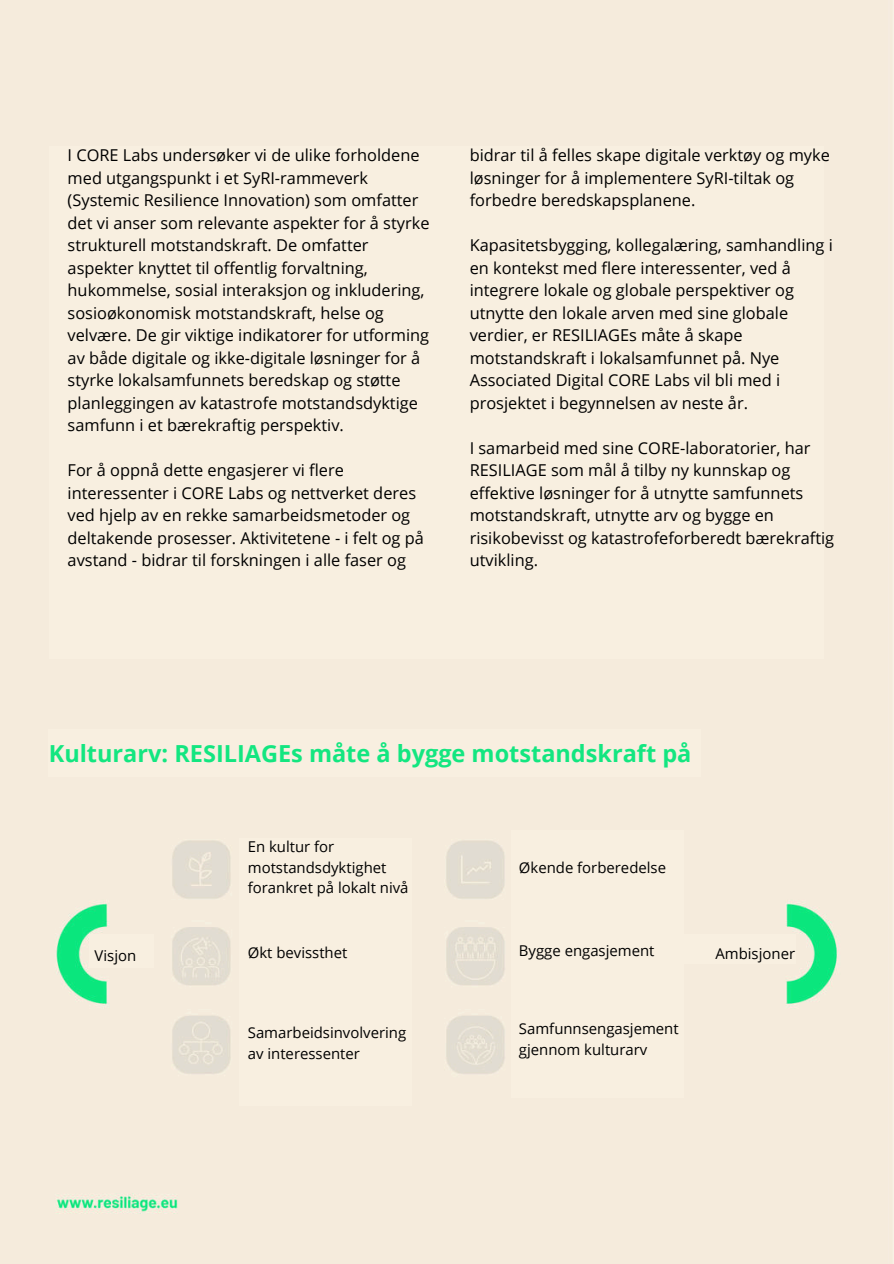
<style>
.page{position:relative;width:894px;height:1264px;background:#fff}
.page>*{position:absolute;margin:0;border:0;box-sizing:border-box;transform-origin:0 0}
.t1{font:700 23.55px "Open Sans";color:#13e680}
.t2{font:16.35px/22.5px "Open Sans";color:#000}
.t3{font:14.85px/20.5px "Open Sans";color:#000}
</style>
<div class="page">
<div style="left:0;top:0;width:893px;height:1263px;background:#f5ebdc"></div>
<div style="left:49px;top:146px;width:774px;height:512px;background:#f8efe0"></div>
<div style="left:49px;top:729px;width:651px;height:48px;background:#f8efe0"></div>
<div style="left:239px;top:838px;width:173px;height:267px;background:#f8efe0"></div>
<div style="left:511px;top:829px;width:172px;height:268px;background:#f8efe0"></div>
<div style="left:89px;top:934px;width:65px;height:33px;background:#f8efe0"></div>
<div style="left:683px;top:934px;width:112px;height:29px;background:#f8efe0"></div>
<p class="t2" style="left:68px;top:144px;width:363px">I CORE Labs undersøker vi de ulike forholdene med utgangspunkt i et SyRI-rammeverk (Systemic Resilience Innovation) som omfatter det vi anser som relevante aspekter for å styrke strukturell motstandskraft. De omfatter aspekter knyttet til offentlig forvaltning, hukommelse, sosial interaksjon og inkludering, sosioøkonomisk motstandskraft, helse og velvære. De gir viktige indikatorer for utforming av både digitale og ikke-digitale løsninger for å styrke lokalsamfunnets beredskap og støtte planleggingen av katastrofe motstandsdyktige samfunn i et bærekraftig perspektiv.</p>
<p class="t2" style="left:68px;top:459px;width:358px">For å oppnå dette engasjerer vi flere interessenter i CORE Labs og nettverket deres ved hjelp av en rekke samarbeidsmetoder og deltakende prosesser. Aktivitetene - i felt og på avstand - bidrar til forskningen i alle faser og</p>
<p class="t2" style="left:469px;top:144px;width:361px">bidrar til å felles skape digitale verktøy og myke løsninger for å implementere SyRI-tiltak og forbedre beredskapsplanene.</p>
<p class="t2" style="left:469px;top:234px;width:364px">Kapasitetsbygging, kollegalæring, samhandling i en kontekst med flere interessenter, ved å integrere lokale og globale perspektiver og utnytte den lokale arven med sine globale verdier, er RESILIAGEs måte å skape motstandskraft i lokalsamfunnet på. Nye Associated Digital CORE Labs vil bli med i prosjektet i begynnelsen av neste år.</p>
<p class="t2" style="left:469px;top:436px;width:366px">I samarbeid med sine CORE-laboratorier, har RESILIAGE som mål å tilby ny kunnskap og effektive løsninger for å utnytte samfunnets motstandskraft, utnytte arv og bygge en risikobevisst og katastrofeforberedt bærekraftig utvikling.</p>
<h1 class="t1" style="left:49px;top:736px;width:644px">Kulturarv: RESILIAGEs måte å bygge motstandskraft på</h1>
<p class="t3" style="left:248px;top:836px;width:162px">En kultur for motstandsdyktighet forankret på lokalt nivå</p>
<p class="t3" style="left:519px;top:856px;width:148px">Økende forberedelse</p>
<p class="t3" style="left:519px;top:939px;width:137px">Bygge engasjement</p>
<p class="t3" style="left:248px;top:942px;width:101px">Økt bevissthet</p>
<p class="t3" style="left:95px;top:944px;width:43px">Visjon</p>
<p class="t3" style="left:715px;top:942px;width:81px">Ambisjoner</p>
<p class="t3" style="left:248px;top:1022px;width:160px">Samarbeidsinvolvering av interessenter</p>
<p class="t3" style="left:519px;top:1018px;width:161px">Samfunnsengasjement gjennom kulturarv</p>
</div>
